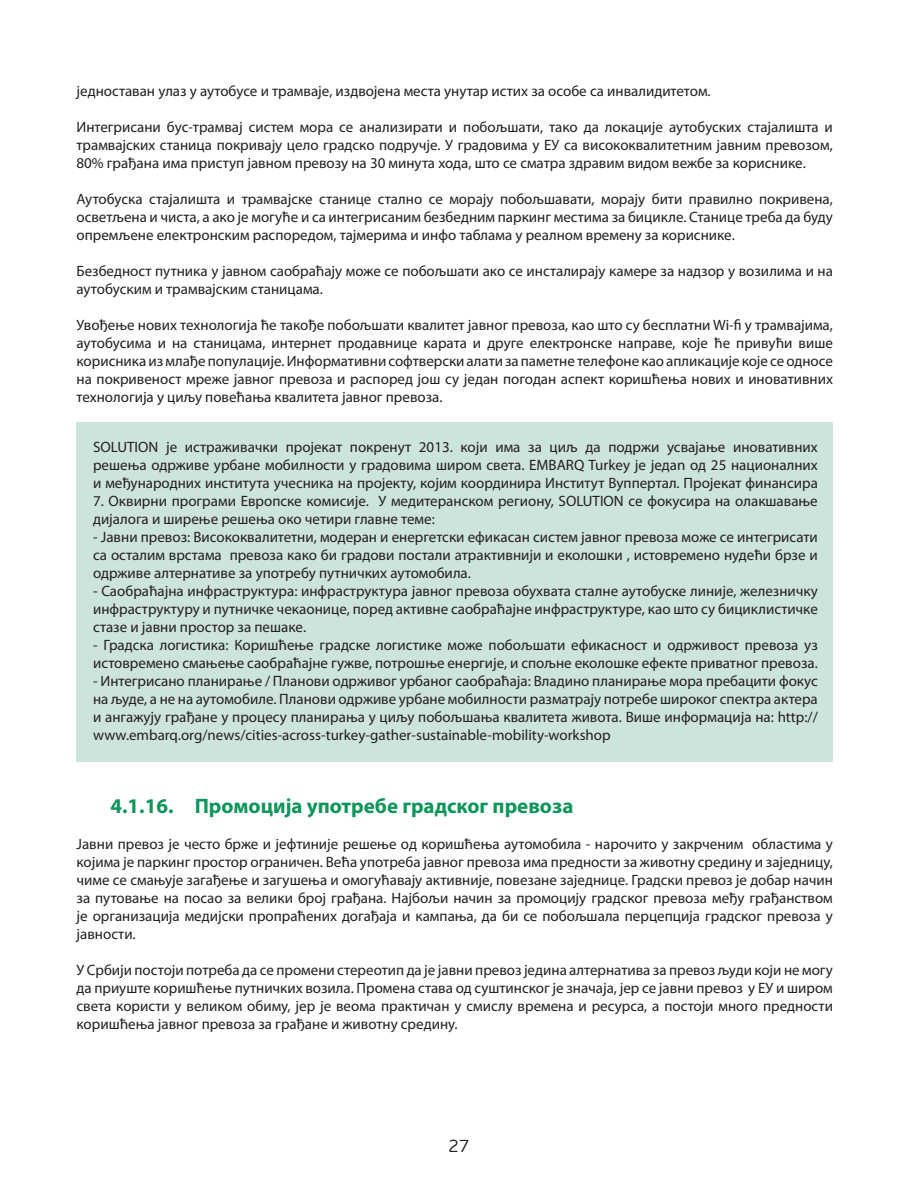
<style>
.page{position:relative;width:918px;height:1188px;background:#fff}
.page>*{position:absolute;margin:0;border:0;box-sizing:border-box;transform-origin:0 0}
.Podnaslovi{font:700 21px "Myriad Pro";color:#0d965a}
.t1{font:300 18px "PF Beau Sans Pro";color:#231f20}
.Obican_tekst{font:15px/18px "Myriad Pro";color:#231f20;text-align:justify}
</style>
<div class="page">
<div style="left:77px;top:422px;width:756px;height:340px;background:#cde3de"></div>
<p class="Obican_tekst" style="left:77px;top:82px;width:636px">једноставан улаз у аутобусе и трамваје, издвојена места унутар истих за особе са инвалидитетом.</p>
<p class="Obican_tekst" style="left:77px;top:118px;width:758px">Интегрисани бус-трамвај систем мора се анализирати и побољшати, тако да локације аутобуских стајалишта и трамвајских станица покривају цело градско подручје. У градовима у ЕУ са висококвалитетним јавним превозом, 80% грађана има приступ јавном превозу на 30 минута хода, што се сматра здравим видом вежбе за кориснике.</p>
<p class="Obican_tekst" style="left:77px;top:190px;width:758px">Аутобуска стајалишта и трамвајске станице стално се морају побољшавати, морају бити правилно покривена, осветљена и чиста, а ако је могуће и са интегрисаним безбедним паркинг местима за бицикле. Станице треба да буду опремљене електронским распоредом, тајмерима и инфо таблама у реалном времену за кориснике.</p>
<p class="Obican_tekst" style="left:77px;top:262px;width:758px">Безбедност путника у јавном саобраћају може се побољшати ако се инсталирају камере за надзор у возилима и на аутобуским и трамвајским станицама.</p>
<p class="Obican_tekst" style="left:77px;top:316px;width:758px">Увођење нових технологија ће такође побољшати квалитет јавног превоза, као што су бесплатни Wi-fi у трамвајима, аутобусима и на станицама, интернет продавнице карата и друге електронске направе, које ће привући више корисника из млађе популације. Информативни софтверски алати за паметне телефоне као апликације које се односе на покривеност мреже јавног превоза и распоред још су један погодан аспект коришћења нових и иновативних технологија у циљу повећања квалитета јавног превоза.</p>
<p class="Obican_tekst" style="left:93px;top:438px;width:726px">SOLUTION је истраживачки пројекат покренут 2013. који има за циљ да подржи усвајање иновативних решења одрживе урбане мобилности у градовима широм света. EMBARQ Turkey је једan од 25 националних и међународних института учесника на пројекту, којим координира Институт Вуппертал. Пројекат финансира</p>
<p class="Obican_tekst" style="left:93px;top:492px;width:726px">7. Оквирни програми Европске комисије. У медитеранском региону, SOLUTION се фокусира на олакшавање дијалога и ширење решења око четири главне теме:</p>
<p class="Obican_tekst" style="left:93px;top:528px;width:726px">- Јавни превоз: Висококвалитетни, модеран и енергетски ефикасан систем јавног превоза може се интегрисати са осталим врстама превоза како би градови постали атрактивнији и еколошки , истовремено нудећи брзе и одрживе алтернативе за употребу путничких аутомобила.</p>
<p class="Obican_tekst" style="left:93px;top:582px;width:726px">- Саобраћајна инфраструктура: инфраструктура јавног превоза обухвата сталне аутобуске линије, железничку инфраструктуру и путничке чекаонице, поред активне саобраћајне инфраструктуре, као што су бициклистичке стазе и јавни простор за пешаке.</p>
<p class="Obican_tekst" style="left:93px;top:636px;width:726px">- Градска логистика: Коришћење градске логистике може побољшати ефикасност и одрживост превоза уз истовремено смањење саобраћајне гужве, потрошње енергије, и спољне еколошке ефекте приватног превоза.</p>
<p class="Obican_tekst" style="left:93px;top:672px;width:726px">- Интегрисано планирање / Планови одрживог урбаног саобраћаја: Владино планирање мора пребацити фокус на људе, а не на аутомобиле. Планови одрживе урбане мобилности разматрају потребе широког спектра актера и ангажују грађане у процесу планирања у циљу побољшања квалитета живота. Више информација на: http:// www.embarq.org/news/cities-across-turkey-gather-sustainable-mobility-workshop</p>
<p class="Podnaslovi" style="left:111px;top:792px;width:464px">4.1.16. Промоција употребе градског превоза</p>
<p class="Obican_tekst" style="left:77px;top:835px;width:758px">Јавни превоз је често брже и јефтиније решење од коришћења аутомобила - нарочито у закрченим областима у којима је паркинг простор ограничен. Већа употреба јавног превоза има предности за животну средину и заједницу, чиме се смањује загађење и загушења и омогућавају активније, повезане заједнице. Градски превоз је добар начин за путовање на посао за велики број грађана. Најбољи начин за промоцију градског превоза међу грађанством је организација медијски пропраћених догађаја и кампања, да би се побољшала перцепција градског превоза у јавности.</p>
<p class="Obican_tekst" style="left:77px;top:961px;width:758px">У Србији постоји потреба да се промени стереотип да је јавни превоз једина алтернатива за превоз људи који не могу да приуште коришћење путничких возила. Промена става од суштинског је значаја, јер се јавни превоз у ЕУ и широм света користи у великом обиму, јер је веома практичан у смислу времена и ресурса, а постоји много предности коришћења јавног превоза за грађане и животну средину.</p>
<p class="t1" style="left:449px;top:1136px;width:22px">27</p>
</div>
